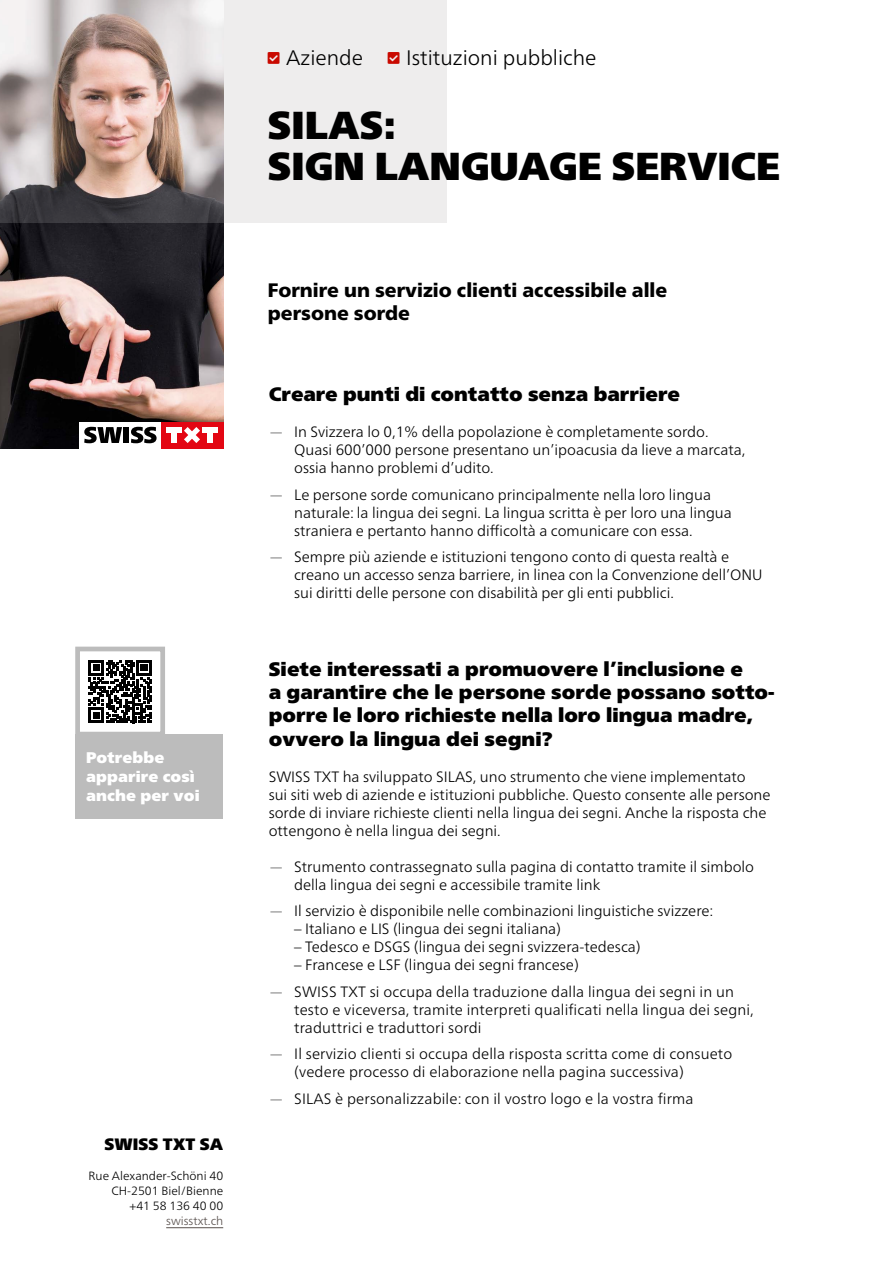
<style>
.page{position:relative;width:893px;height:1263px;background:#fff}
.page>*{position:absolute;margin:0;border:0;box-sizing:border-box;transform-origin:0 0}
.Main_Titles{font:39px "Frutiger Neue LT Pro X Black";letter-spacing:-.005em;color:#000}
.Main_Titles-2{font:300 21px "Frutiger Neue LT Pro";color:#000}
.t1{font:19.5px/23.4px "Frutiger Neue LT Pro X Black";color:#000}
.t2{font:900 19.5px/23.4px "Frutiger Neue LT Pro";color:#000}
.Contact_NAME{font:16.5px "Frutiger Neue LT Pro X Black";color:#000}
.Texte_courant{font:15.45px/18.6px "Frutiger Neue LT Pro X Black";letter-spacing:.005em;color:#fff}
.t3{font:300 15px/18px "Frutiger Neue LT Pro";color:#000}
.t4{font:300 12px "Frutiger Neue LT Pro";color:#000}
.t5{font:300 12px "Frutiger Neue LT Pro";color:#58504d}
.s1{font-weight:100}
</style>
<div class="page">
<hr style="left:166px;top:1227px;width:57px;height:1px;background:#58504d">
<div style="left:75px;top:734px;width:148px;height:85px;background:#bcbcbc"></div>
<svg style="left:75px;top:646px;width:90px;height:88px"></svg>
<div style="left:223px;top:0;width:223px;height:223px;background:#eeeded"></div>
<img style="left:0;top:223px;width:223px;height:225px">
<svg style="left:0;top:0;width:223px;height:223px;background:#af9e9a"></svg>
<div style="left:80px;top:422px;width:81px;height:26px;background:#fff"></div>
<div style="left:161px;top:422px;width:62px;height:26px;background:#e30613"></div>
<svg style="left:84px;top:427px;width:38px;height:16px"></svg>
<div style="left:124px;top:427px;width:5px;height:16px;background:#000"></div>
<svg style="left:184px;top:427px;width:16px;height:16px"></svg>
<div style="left:171px;top:427px;width:6px;height:16px;background:#fff"></div>
<div style="left:166px;top:427px;width:16px;height:5px;background:#fff"></div>
<div style="left:207px;top:427px;width:6px;height:16px;background:#fff"></div>
<div style="left:202px;top:427px;width:16px;height:5px;background:#fff"></div>
<svg style="left:131px;top:427px;width:26px;height:16px"></svg>
<p class="Texte_courant" style="left:86px;top:749px;width:115px">Potrebbe apparire così anche per voi</p>
<p class="Contact_NAME" style="left:104px;top:1134px;width:120px">SWISS TXT SA</p>
<p class="t4" style="left:89px;top:1168px;width:136px">Rue Alexander-Schöni 40</p>
<p class="t4" style="left:111px;top:1183px;width:113px">CH-2501 Biel/Bienne</p>
<p class="t4" style="left:129px;top:1198px;width:95px">+41 58 136 40 00</p>
<p class="t5" style="left:166px;top:1213px;width:59px">swisstxt.ch</p>
<p class="Main_Titles-2" style="left:286px;top:45px;width:79px">Aziende</p>
<p class="Main_Titles-2" style="left:406px;top:45px;width:192px">Istituzioni pubbliche</p>
<p class="Main_Titles" style="left:268px;top:102px;width:130px">SILAS:</p>
<p class="Main_Titles" style="left:268px;top:142px;width:514px">SIGN LANGUAGE SERVICE</p>
<p class="t2" style="left:268px;top:278px;width:401px">Fornire un servizio clienti accessibile alle persone sorde</p>
<p class="t1" style="left:269px;top:383px;width:413px">Creare punti di contatto senza barriere</p>
<p class="t3" style="left:294px;top:423px;width:453px;text-indent:-26px"><span class="s1">—</span> In Svizzera lo 0,1% della popolazione è completamente sordo.<br>Quasi 600’000 persone presentano un’ipoacusia da lieve a marcata, ossia hanno problemi d’udito.</p>
<p class="t3" style="left:294px;top:485px;width:439px;text-indent:-26px"><span class="s1">—</span> Le persone sorde comunicano principalmente nella loro lingua naturale: la lingua dei segni. La lingua scritta è per loro una lingua straniera e pertanto hanno difficoltà a comunicare con essa.</p>
<p class="t3" style="left:294px;top:548px;width:470px;text-indent:-26px"><span class="s1">—</span> Sempre più aziende e istituzioni tengono conto di questa realtà e creano un accesso senza barriere, in linea con la Convenzione dell’ONU sui diritti delle persone con disabilità per gli enti pubblici.</p>
<p class="t1" style="left:269px;top:657px;width:507px">Siete interessati a promuovere l’inclusione e<br>a garantire che le persone sorde possano sotto&shy;porre le loro richieste nella loro lingua madre, ovvero la lingua dei segni?</p>
<p class="t3" style="left:269px;top:767px;width:503px">SWISS TXT ha sviluppato SILAS, uno strumento che viene implementato<br>sui siti web di aziende e istituzioni pubbliche. Questo consente alle persone sorde di inviare richieste clienti nella lingua dei segni. Anche la risposta che ottengono è nella lingua dei segni.</p>
<p class="t3" style="left:294px;top:857px;width:461px;text-indent:-26px"><span class="s1">—</span> Strumento contrassegnato sulla pagina di contatto tramite il simbolo della lingua dei segni e accessibile tramite link</p>
<p class="t3" style="left:269px;top:902px;width:446px"><span class="s1">—</span> Il servizio è disponibile nelle combinazioni linguistiche svizzere:</p>
<p class="t3" style="left:294px;top:920px;width:268px">– Italiano e LIS (lingua dei segni italiana)</p>
<p class="t3" style="left:294px;top:938px;width:348px">– Tedesco e DSGS (lingua dei segni svizzera-tedesca)</p>
<p class="t3" style="left:294px;top:956px;width:286px">– Francese e LSF (lingua dei segni francese)</p>
<p class="t3" style="left:294px;top:982px;width:461px;text-indent:-26px"><span class="s1">—</span> SWISS TXT si occupa della traduzione dalla lingua dei segni in un testo e viceversa, tramite interpreti qualificati nella lingua dei segni, traduttrici e traduttori sordi</p>
<p class="t3" style="left:294px;top:1045px;width:440px;text-indent:-26px"><span class="s1">—</span> Il servizio clienti si occupa della risposta scritta come di consueto (vedere processo di elaborazione nella pagina successiva)</p>
<p class="t3" style="left:269px;top:1089px;width:426px"><span class="s1">—</span> SILAS è personalizzabile: con il vostro logo e la vostra firma</p>
</div>
